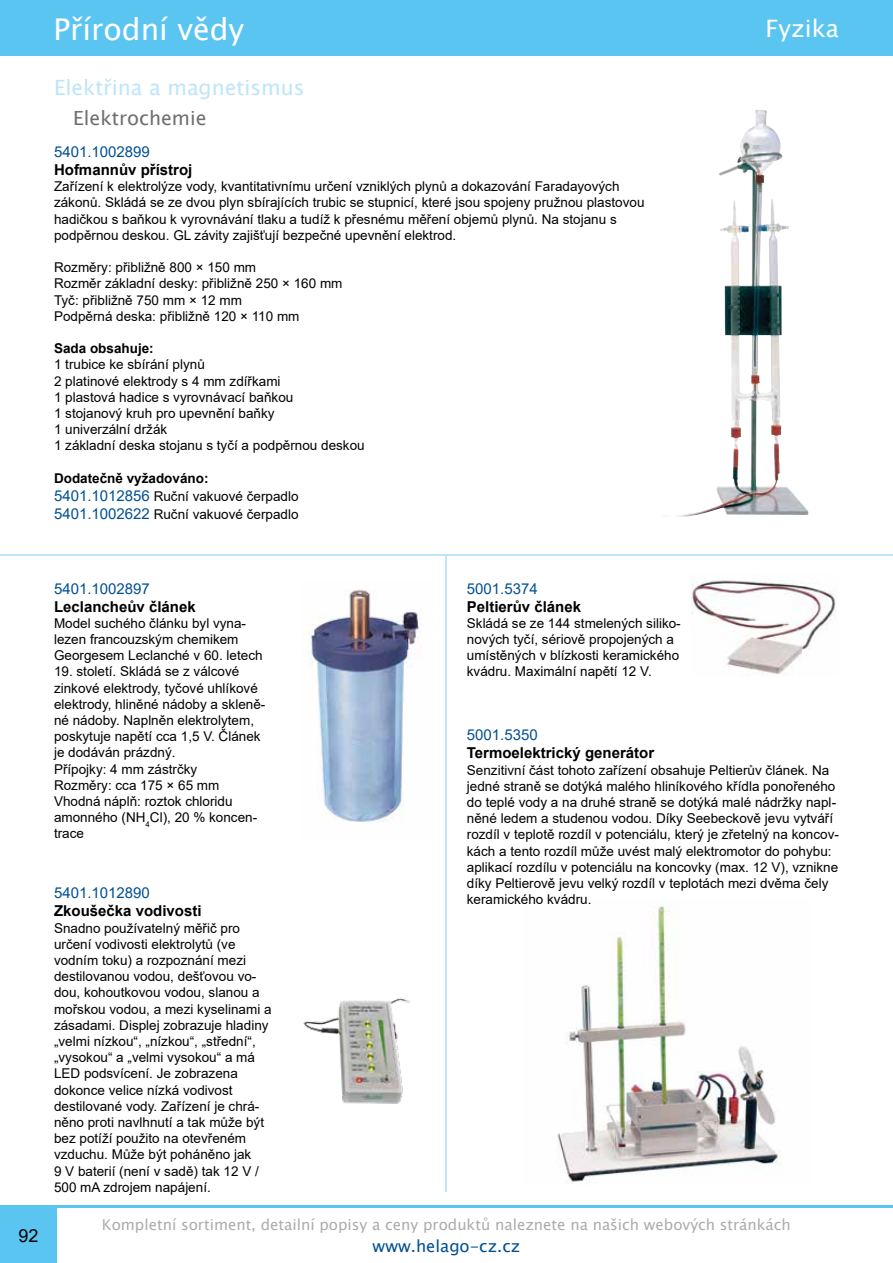
<style>
.page{position:relative;width:893px;height:1263px;background:#fff}
.page>*{position:absolute;margin:0;border:0;box-sizing:border-box;transform-origin:0 0}
.t1{font:30px "Lucida Sans Unicode";color:#fff}
.t2{font:24px "Lucida Sans Unicode";color:#fff}
.t3{font:21px "Lucida Sans Unicode";color:#bfe5fa}
.t4{font:19.5px "Lucida Sans Unicode";color:#706f6f}
.t5{font:18px "Arial";color:#000}
.t6{font:16.5px "Lucida Sans Unicode";color:#005092}
.t7{font:700 15px "Arial";color:#000}
.t8{font:15px "Lucida Sans Unicode";color:#acacac}
.t9{font:15px "Arial";color:#005092}
.t10{font:13.5px/16.2px "Arial";color:#000}
.t11{font:700 13.5px "Arial";color:#000}
.s1{font-weight:700}
.s2{font-size:15px;color:#005092}
</style>
<div class="page">
<div style="left:0;top:0;width:893px;height:56px;background:#5bc5f2"></div>
<div style="left:0;top:1208px;width:57px;height:55px;background:#5bc5f2"></div>
<hr style="left:0;top:1205px;width:893px;height:3px;background:#5bc5f2">
<img style="left:678px;top:110px;width:130px;height:407px">
<hr style="left:446px;top:555px;width:1px;height:637px;background:#bfe5fa">
<hr style="left:0;top:554px;width:893px;height:2px;background:#bfe5fa">
<img style="left:308px;top:589px;width:113px;height:234px">
<img style="left:691px;top:580px;width:145px;height:95px">
<img style="left:557px;top:904px;width:225px;height:280px">
<img style="left:303px;top:997px;width:107px;height:107px">
<h1 class="t1" style="left:54px;top:5px;width:192px">Přírodní vědy</h1>
<h2 class="t2" style="left:766px;top:10px;width:75px">Fyzika</h2>
<h3 class="t3" style="left:54px;top:71px;width:252px">Elektřina a magnetismus</h3>
<h3 class="t4" style="left:73px;top:103px;width:135px">Elektrochemie</h3>
<p class="t9" style="left:54px;top:141px;width:97px">5401.1002899</p>
<p class="t7" style="left:54px;top:159px;width:140px">Hofmannův přístroj</p>
<p class="t10" style="left:54px;top:178px;width:592px">Zařízení k elektrolýze vody, kvantitativnímu určení vzniklých plynů a dokazování Faradayových zákonů. Skládá se ze dvou plyn sbírajících trubic se stupnicí, které jsou spojeny pružnou plastovou hadičkou s baňkou k vyrovnávání tlaku a tudíž k přesnému měření objemů plynů. Na stojanu s podpěrnou deskou. GL závity zajišťují bezpečné upevnění elektrod.</p>
<p class="t10" style="left:54px;top:259px;width:290px">Rozměry: přibližně 800 × 150 mm<br>Rozměr základní desky: přibližně 250 × 160 mm Tyč: přibližně 750 mm × 12 mm<br>Podpěrná deska: přibližně 120 × 110 mm</p>
<p class="t11" style="left:54px;top:339px;width:101px">Sada obsahuje:</p>
<p class="t10" style="left:54px;top:356px;width:312px">1 trubice ke sbírání plynů<br>2 platinové elektrody s 4 mm zdířkami<br>1 plastová hadice s vyrovnávací baňkou<br>1 stojanový kruh pro upevnění baňky<br>1 univerzální držák<br>1 základní deska stojanu s tyčí a podpěrnou deskou</p>
<p class="t10" style="left:54px;top:469px;width:246px;line-height:18px"><span class="s1">Dodatečně vyžadováno:<br></span><span class="s2">5401.1012856</span> Ruční vakuové čerpadlo<br><span class="s2">5401.1002622</span> Ruční vakuové čerpadlo</p>
<h3 class="t5" style="left:18px;top:1223px;width:22px">92</h3>
<p class="t9" style="left:54px;top:578px;width:97px">5401.1002897</p>
<p class="t7" style="left:54px;top:596px;width:143px">Leclancheův článek</p>
<p class="t10" style="left:54px;top:615px;width:210px">Model suchého článku byl vyna&shy;lezen francouzským chemikem<br>Georgesem Leclanché v 60. letech</p>
<p class="t10" style="left:54px;top:663px;width:213px">19. století. Skládá se z válcové zinkové elektrody, tyčové uhlíkové elektrody, hliněné nádoby a skleně&shy;né nádoby. Naplněn elektrolytem, poskytuje napětí cca 1,5 V. Článek je dodáván prázdný.<br>Přípojky: 4 mm zástrčky<br>Rozměry: cca 175 × 65 mm<br>Vhodná náplň: roztok chloridu amonného (NH<sub>4</sub>Cl), 20 % koncen&shy;trace</p>
<p class="t9" style="left:54px;top:883px;width:97px">5401.1012890</p>
<p class="t7" style="left:54px;top:900px;width:149px">Zkoušečka vodivosti</p>
<p class="t10" style="left:54px;top:919px;width:219px">Snadno používatelný měřič pro určení vodivosti elektrolytů (ve vodním toku) a rozpoznání mezi destilovanou vodou, dešťovou vo&shy;dou, kohoutkovou vodou, slanou a mořskou vodou, a mezi kyselinami a zásadami. Displej zobrazuje hladiny „velmi nízkou“, „nízkou“, „střední“, „vysokou“ a „velmi vysokou“ a má<br>LED podsvícení. Je zobrazena dokonce velice nízká vodivost destilované vody. Zařízení je chrá&shy;něno proti navlhnutí a tak může být bez potíží použito na otevřeném vzduchu. Může být poháněno jak<br>9 V baterií (není v sadě) tak 12 V /<br>500 mA zdrojem napájení.</p>
<p class="t9" style="left:467px;top:578px;width:72px">5001.5374</p>
<p class="t7" style="left:467px;top:596px;width:116px">Peltierův článek</p>
<p class="t10" style="left:467px;top:615px;width:215px">Skládá se ze 144 stmelených siliko&shy;nových tyčí, sériově propojených a umístěných v blízkosti keramického kvádru. Maximální napětí 12 V.</p>
<p class="t9" style="left:467px;top:725px;width:72px">5001.5350</p>
<p class="t7" style="left:467px;top:742px;width:189px">Termoelektrický generátor</p>
<p class="t10" style="left:467px;top:762px;width:374px">Senzitivní část tohoto zařízení obsahuje Peltierův článek. Na jedné straně se dotýká malého hliníkového křídla ponořeného do teplé vody a na druhé straně se dotýká malé nádržky napl&shy;něné ledem a studenou vodou. Díky Seebeckově jevu vytváří rozdíl v teplotě rozdíl v potenciálu, který je zřetelný na koncov&shy;kách a tento rozdíl může uvést malý elektromotor do pohybu: aplikací rozdílu v potenciálu na koncovky (max. 12 V), vznikne díky Peltierově jevu velký rozdíl v teplotách mezi dvěma čely keramického kvádru.</p>
<p class="t8" style="left:102px;top:1213px;width:690px">Kompletní sortiment, detailní popisy a ceny produktů naleznete na našich webových stránkách</p>
<p class="t6" style="left:373px;top:1233px;width:149px">www.helago-cz.cz</p>
</div>
